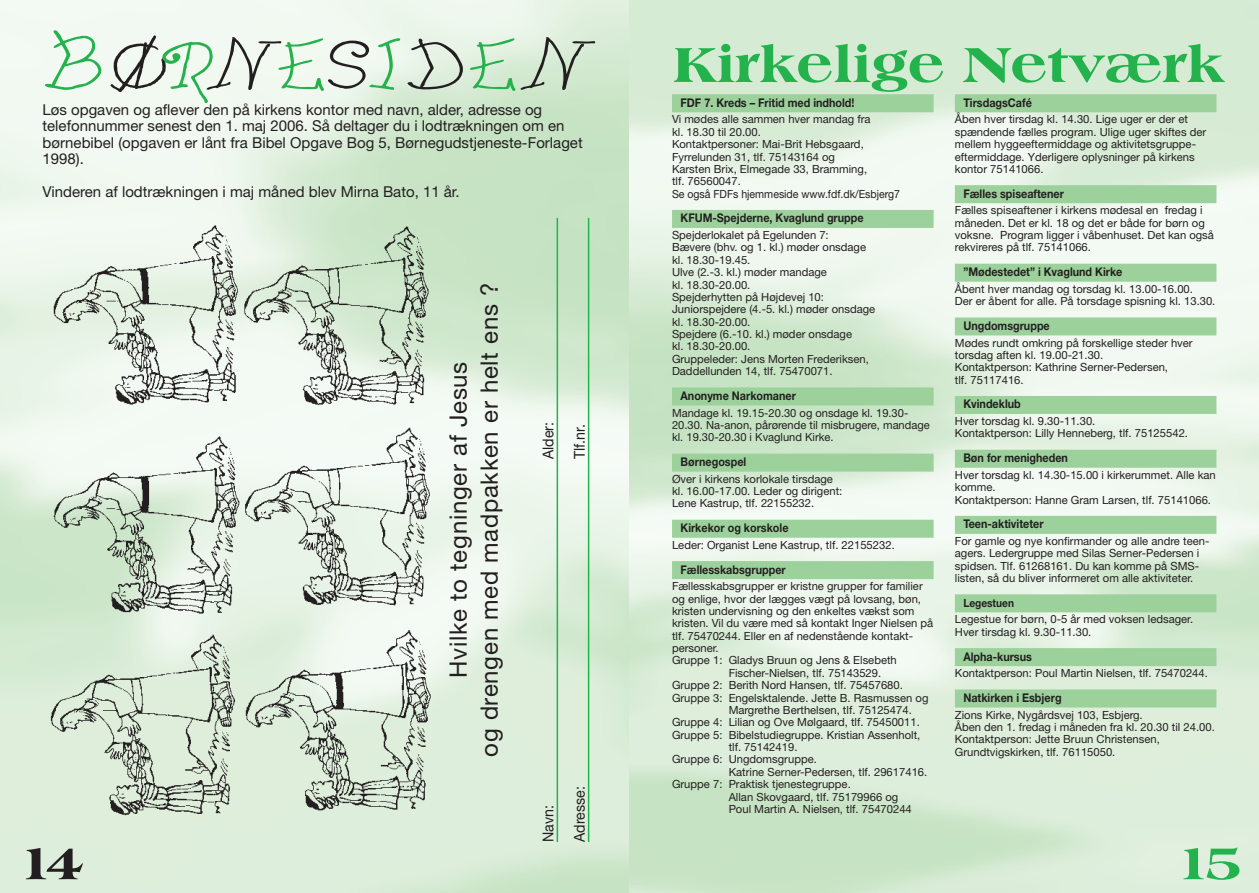
<style>
.page{position:relative;width:1259px;height:893px;background:#fff}
.page>*{position:absolute;margin:0;border:0;box-sizing:border-box;transform-origin:0 0}
.t1{font:67.5px "Peters Miro ITC";letter-spacing:-.05em;color:#231f20;scale:1.3 1}
.t2{font:800 52.5px "Americana LT";letter-spacing:-.02em;color:#23b24b;scale:1.15 1}
.t3{font:800 49.5px "Americana LT";color:#231f20;scale:1.15 1}
.t4{font:800 49.5px "Americana LT";color:#23b24b;scale:1.15 1}
.t5{font:24px/31px "Helvetica Neue LT";letter-spacing:.03em;color:#231f20;text-align:center}
.t6{font:15px/16.5px "Helvetica Neue LT";color:#231f20}
.t7{font:15px "Helvetica Neue LT";color:#231f20;scale:.95 1}
.t8{font:700 12px "Helvetica Neue LT";color:#231f20;scale:.9 1}
.t9{font:11.25px/12.3px "Helvetica Neue LT";color:#231f20}
.t10{font:700 11.25px "Helvetica Neue LT";color:#231f20;scale:.9 1}
.s1{color:#23b24b}
</style>
<div class="page">
<img style="left:49px;top:221px;width:385px;height:598px">
<hr style="left:556px;top:218px;width:2px;height:624px;background:#23b24b">
<hr style="left:588px;top:218px;width:1px;height:624px;background:#23b24b">
<div style="left:672px;top:94px;width:261px;height:18px;background:#9cd19c"></div>
<div style="left:672px;top:210px;width:261px;height:18px;background:#9cd19c"></div>
<div style="left:672px;top:387px;width:261px;height:18px;background:#9cd19c"></div>
<div style="left:672px;top:454px;width:261px;height:18px;background:#9cd19c"></div>
<div style="left:672px;top:520px;width:261px;height:18px;background:#9cd19c"></div>
<div style="left:672px;top:561px;width:261px;height:18px;background:#9cd19c"></div>
<div style="left:955px;top:94px;width:261px;height:18px;background:#9cd19c"></div>
<div style="left:955px;top:185px;width:261px;height:18px;background:#9cd19c"></div>
<div style="left:955px;top:264px;width:261px;height:18px;background:#9cd19c"></div>
<div style="left:955px;top:317px;width:261px;height:18px;background:#9cd19c"></div>
<div style="left:955px;top:396px;width:261px;height:18px;background:#9cd19c"></div>
<div style="left:955px;top:450px;width:261px;height:18px;background:#9cd19c"></div>
<div style="left:955px;top:516px;width:261px;height:18px;background:#9cd19c"></div>
<div style="left:955px;top:594px;width:261px;height:18px;background:#9cd19c"></div>
<div style="left:955px;top:648px;width:261px;height:18px;background:#9cd19c"></div>
<div style="left:955px;top:689px;width:261px;height:18px;background:#9cd19c"></div>
<h1 class="t1" style="left:43px;top:25px;width:429px"><span class="s1">B</span>ø/ <span class="s1">r</span>n<span class="s1">e</span>s<span class="s1">i</span>d<span class="s1">e</span>n</h1>
<h3 class="t6" style="left:43px;top:101px;width:542px">Løs opgaven og aflever den på kirkens kontor med navn, alder, adresse og telefonnummer senest den 1. maj 2006. Så deltager du i lodtrækningen om en børnebibel (opgaven er lånt fra Bibel Opgave Bog 5, Børnegudstjeneste-Forlaget 1998).</h3>
<h3 class="t6" style="left:43px;top:184px;width:419px">Vinderen af lodtrækningen i maj måned blev Mirna Bato, 11 år.</h3>
<h3 class="t5" style="left:442px;top:757px;width:475px;rotate:-90deg">Hvilke to tegninger af Jesus<br>og drengen med madpakken er helt ens ?</h3>
<h3 class="t7" style="left:539px;top:459px;width:41px;rotate:-90deg">Alder:</h3>
<h3 class="t7" style="left:570px;top:459px;width:38px;rotate:-90deg">Tlf.nr.</h3>
<h3 class="t7" style="left:539px;top:842px;width:40px;rotate:-90deg">Navn:</h3>
<h3 class="t7" style="left:570px;top:842px;width:60px;rotate:-90deg">Adresse:</h3>
<h2 class="t2" style="left:672px;top:33px;width:482px">Kirkelige Netværk</h2>
<p class="t8" style="left:680px;top:95px;width:195px">FDF 7. Kreds – Fritid med indhold!</p>
<p class="t9" style="left:672px;top:113px;width:229px">Vi mødes alle sammen hver mandag fra<br>kl. 18.30 til 20.00.<br>Kontaktpersoner: Mai-Brit Hebsgaard,<br>Fyrrelunden 31, tlf. 75143164 og<br>Karsten Brix, Elmegade 33, Bramming,<br>tlf. 76560047.<br>Se også FDFs hjemmeside www.fdf.dk/Esbjerg7</p>
<p class="t8" style="left:680px;top:211px;width:205px">KFUM-Spejderne, Kvaglund gruppe</p>
<p class="t9" style="left:672px;top:229px;width:205px">Spejderlokalet på Egelunden 7:<br>Bævere (bhv. og 1. kl.) møder onsdage kl. 18.30-19.45.<br>Ulve (2.-3. kl.) møder mandage<br>kl. 18.30-20.00.<br>Spejderhytten på Højdevej 10:<br>Juniorspejdere (4.-5. kl.) møder onsdage kl. 18.30-20.00.<br>Spejdere (6.-10. kl.) møder onsdage<br>kl. 18.30-20.00.<br>Gruppeleder: Jens Morten Frederiksen,<br>Daddellunden 14, tlf. 75470071.</p>
<p class="t8" style="left:680px;top:388px;width:130px">Anonyme Narkomaner</p>
<p class="t9" style="left:672px;top:406px;width:259px">Mandage kl. 19.15-20.30 og onsdage kl. 19.30-<br>20.30. Na-anon, pårørende til misbrugere, mandage kl. 19.30-20.30 i Kvaglund Kirke.</p>
<p class="t8" style="left:680px;top:454px;width:75px">Børnegospel</p>
<p class="t9" style="left:672px;top:472px;width:172px">Øver i kirkens korlokale tirsdage kl. 16.00-17.00. Leder og dirigent:<br>Lene Kastrup, tlf. 22155232.</p>
<p class="t8" style="left:680px;top:520px;width:121px">Kirkekor og korskole</p>
<p class="t9" style="left:672px;top:538px;width:224px">Leder: Organist Lene Kastrup, tlf. 22155232.</p>
<p class="t8" style="left:680px;top:562px;width:118px">Fællesskabsgrupper</p>
<p class="t9" style="left:672px;top:580px;width:252px">Fællesskabsgrupper er kristne grupper for familier</p>
<p class="t9" style="left:672px;top:592px;width:250px">og enlige, hvor der lægges vægt på lovsang, bøn,</p>
<p class="t9" style="left:672px;top:605px;width:244px">kristen undervisning og den enkeltes vækst som</p>
<p class="t9" style="left:672px;top:617px;width:263px">kristen. Vil du være med så kontakt Inger Nielsen på</p>
<p class="t9" style="left:672px;top:629px;width:243px">tlf. 75470244. Eller en af nedenstående kontakt-</p>
<p class="t9" style="left:672px;top:642px;width:48px">personer.</p>
<p class="t9" style="left:672px;top:654px;width:226px">Gruppe 1: Gladys Bruun og Jens &amp; Elsebeth</p>
<p class="t9" style="left:728px;top:666px;width:154px">Fischer-Nielsen, tlf. 75143529.</p>
<p class="t9" style="left:672px;top:679px;width:232px">Gruppe 2: Berith Nord Hansen, tlf. 75457680.</p>
<p class="t9" style="left:672px;top:691px;width:258px">Gruppe 3: Engelsktalende. Jette B. Rasmussen og</p>
<p class="t9" style="left:728px;top:704px;width:185px">Margrethe Berthelsen, tlf. 75125474.</p>
<p class="t9" style="left:672px;top:716px;width:249px">Gruppe 4: Lilian og Ove Mølgaard, tlf. 75450011.</p>
<p class="t9" style="left:672px;top:728px;width:250px">Gruppe 5: Bibelstudiegruppe. Kristian Assenholt,</p>
<p class="t9" style="left:728px;top:741px;width:70px">tlf. 75142419.</p>
<p class="t9" style="left:672px;top:753px;width:146px">Gruppe 6: Ungdomsgruppe.</p>
<p class="t9" style="left:728px;top:765px;width:200px">Katrine Serner-Pedersen, tlf. 29617416.</p>
<p class="t9" style="left:672px;top:778px;width:180px">Gruppe 7: Praktisk tjenestegruppe.</p>
<p class="t9" style="left:728px;top:790px;width:171px">Allan Skovgaard, tlf. 75179966 og</p>
<p class="t9" style="left:728px;top:803px;width:185px">Poul Martin A. Nielsen, tlf. 75470244</p>
<p class="t8" style="left:963px;top:95px;width:78px">TirsdagsCafé</p>
<p class="t9" style="left:955px;top:113px;width:253px">Åben hver tirsdag kl. 14.30. Lige uger er der et spændende fælles program. Ulige uger skiftes der mellem hyggeeftermiddage og aktivitetsgruppe&shy;eftermiddage. Yderligere oplysninger på kirkens kontor 75141066.</p>
<p class="t8" style="left:963px;top:186px;width:113px">Fælles spiseaftener</p>
<p class="t9" style="left:955px;top:204px;width:261px">Fælles spiseaftener i kirkens mødesal en fredag i måneden. Det er kl. 18 og det er både for børn og voksne. Program ligger i våbenhuset. Det kan også rekvireres på tlf. 75141066.</p>
<p class="t8" style="left:963px;top:264px;width:178px">”Mødestedet” i Kvaglund Kirke</p>
<p class="t9" style="left:955px;top:282px;width:262px">Åbent hver mandag og torsdag kl. 13.00-16.00.<br>Der er åbent for alle. På torsdage spisning kl. 13.30.</p>
<p class="t8" style="left:963px;top:318px;width:97px">Ungdomsgruppe</p>
<p class="t9" style="left:955px;top:336px;width:239px">Mødes rundt omkring på forskellige steder hver torsdag aften kl. 19.00-21.30.<br>Kontaktperson: Kathrine Serner-Pedersen,<br>tlf. 75117416.</p>
<p class="t8" style="left:963px;top:397px;width:65px">Kvindeklub</p>
<p class="t9" style="left:955px;top:415px;width:235px">Hver torsdag kl. 9.30-11.30.<br>Kontaktperson: Lilly Henneberg, tlf. 75125542.</p>
<p class="t8" style="left:963px;top:450px;width:118px">Bøn for menigheden</p>
<p class="t9" style="left:955px;top:468px;width:262px">Hver torsdag kl. 14.30-15.00 i kirkerummet. Alle kan komme.<br>Kontaktperson: Hanne Gram Larsen, tlf. 75141066.</p>
<p class="t8" style="left:963px;top:517px;width:91px">Teen-aktiviteter</p>
<p class="t9" style="left:955px;top:535px;width:255px">For gamle og nye konfirmander og alle andre teen&shy;agers. Ledergruppe med Silas Serner-Pedersen i spidsen. Tlf. 61268161. Du kan komme på SMS&shy;listen, så du bliver informeret om alle aktiviteter.</p>
<p class="t10" style="left:963px;top:596px;width:58px">Legestuen</p>
<p class="t9" style="left:955px;top:613px;width:240px">Legestue for børn, 0-5 år med voksen ledsager.<br>Hver tirsdag kl. 9.30-11.30.</p>
<p class="t8" style="left:963px;top:649px;width:78px">Alpha-kursus</p>
<p class="t9" style="left:955px;top:667px;width:255px">Kontaktperson: Poul Martin Nielsen, tlf. 75470244.</p>
<p class="t8" style="left:963px;top:690px;width:111px">Natkirken i Esbjerg</p>
<p class="t9" style="left:955px;top:708px;width:261px">Zions Kirke, Nygårdsvej 103, Esbjerg.<br>Åben den 1. fredag i måneden fra kl. 20.30 til 24.00.<br>Kontaktperson: Jette Bruun Christensen, Grundtvigskirken, tlf. 76115050.</p>
<h3 class="t3" style="left:17px;top:833px;width:59px">14</h3>
<h3 class="t4" style="left:1174px;top:833px;width:60px">15</h3>
</div>
